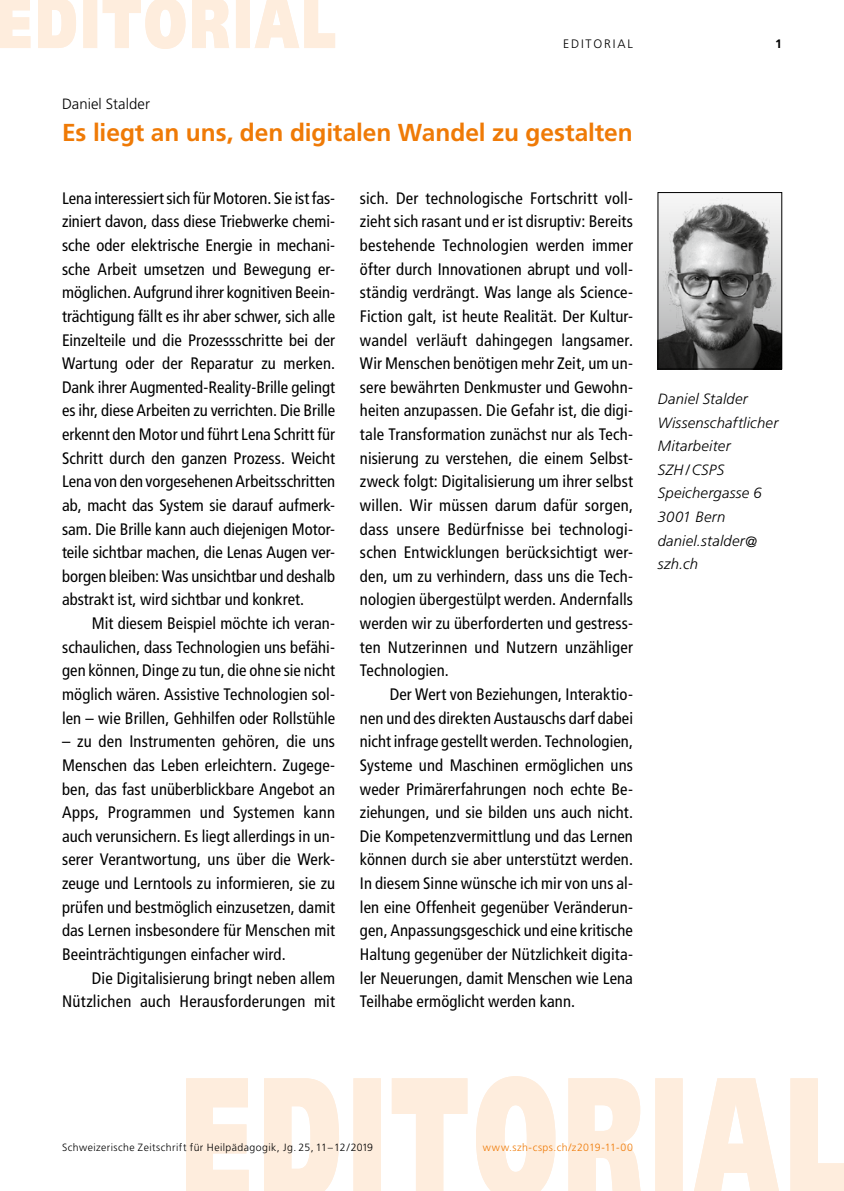
<style>
.page{position:relative;width:844px;height:1191px;background:#fff}
.page>*{position:absolute;margin:0;border:0;box-sizing:border-box;transform-origin:0 0}
.t1{font:700 24.5px "Frutiger LT";letter-spacing:-.005em;color:#ef7a06}
.t2{font:condensed 16.62px/23.6px "Frutiger LT";letter-spacing:.005em;color:#000;text-align:justify}
.t3{font:italic 300 14.88px/23.6px "Frutiger LT";letter-spacing:.015em;color:#000}
.t4{font:300 14.88px "Frutiger LT";letter-spacing:.005em;color:#000}
.t5{font:300 12.25px "Frutiger LT";letter-spacing:.15em;color:#000}
.t6{font:700 12.25px "Frutiger LT";color:#000}
.t7{font:300 10.5px "Frutiger LT";letter-spacing:.04em;color:#000}
.t8{font:300 10.5px "Frutiger LT";letter-spacing:.04em;color:#ef7a06}
</style>
<div class="page">
<svg style="left:0;top:0;width:335px;height:49px"></svg>
<svg style="left:186px;top:1076px;width:657px;height:115px;fill:#feeddd"></svg>
<img style="left:659px;top:197px;width:120px;height:170px">
<div style="left:657px;top:192px;width:124px;height:177px;border:1px solid #000"></div>
<p class="t5" style="left:563px;top:37px;width:71px">EDITORIAL</p>
<p class="t6" style="left:774px;top:37px;width:8px">1</p>
<p class="t4" style="left:62px;top:96px;width:89px">Daniel Stalder</p>
<h1 class="t1" style="left:62px;top:118px;width:572px">Es liegt an uns, den digitalen Wandel zu gestalten</h1>
<p class="t2" style="left:62px;top:186px;width:274px">Lena interessiert sich für Motoren. Sie ist fas&shy;ziniert davon, dass diese Triebwerke chemi&shy;sche oder elektrische Energie in mechani&shy;sche Arbeit umsetzen und Bewegung er&shy;möglichen. Aufgrund ihrer kognitiven Beein&shy;trächtigung fällt es ihr aber schwer, sich alle Einzelteile und die Prozessschritte bei der Wartung oder der Reparatur zu merken.<br>Dank ihrer Augmented-Reality-Brille gelingt es ihr, diese Arbeiten zu verrichten. Die Brille erkennt den Motor und führt Lena Schritt für Schritt durch den ganzen Prozess. Weicht Lena von den vorgesehenen Arbeitsschritten ab, macht das System sie darauf aufmerk&shy;sam. Die Brille kann auch diejenigen Motor&shy;teile sichtbar machen, die Lenas Augen ver&shy;borgen bleiben: Was unsichtbar und deshalb abstrakt ist, wird sichtbar und konkret.</p>
<p class="t2" style="left:62px;top:611px;width:274px;text-indent:30px">Mit diesem Beispiel möchte ich veran&shy;schaulichen, dass Technologien uns befähi&shy;gen können, Dinge zu tun, die ohne sie nicht möglich wären. Assistive Technologien sol&shy;len – wie Brillen, Gehhilfen oder Rollstühle</p>
<p class="t2" style="left:62px;top:730px;width:274px">– zu den Instrumenten gehören, die uns Menschen das Leben erleichtern. Zugege&shy;ben, das fast unüberblickbare Angebot an Apps, Programmen und Systemen kann auch verunsichern. Es liegt allerdings in un&shy;serer Verantwortung, uns über die Werk&shy;zeuge und Lerntools zu informieren, sie zu prüfen und bestmöglich einzusetzen, damit das Lernen insbesondere für Menschen mit Beeinträchtigungen einfacher wird.</p>
<p class="t2" style="left:62px;top:966px;width:274px;text-align:right">Die Digitalisierung bringt neben allem<br>Nützlichen auch Herausforderungen mit</p>
<p class="t2" style="left:360px;top:186px;width:274px">sich. Der technologische Fortschritt voll&shy;zieht sich rasant und er ist disruptiv: Bereits bestehende Technologien werden immer öfter durch Innovationen abrupt und voll&shy;ständig verdrängt. Was lange als Science-Fiction galt, ist heute Realität. Der Kultur&shy;wandel verläuft dahingegen langsamer.<br>Wir Menschen benötigen mehr Zeit, um un&shy;sere bewährten Denkmuster und Gewohn&shy;heiten anzupassen. Die Gefahr ist, die digi&shy;tale Transformation zunächst nur als Tech&shy;nisierung zu verstehen, die einem Selbst&shy;zweck folgt: Digitalisierung um ihrer selbst willen. Wir müssen darum dafür sorgen, dass unsere Bedürfnisse bei technologi&shy;schen Entwicklungen berücksichtigt wer&shy;den, um zu verhindern, dass uns die Tech&shy;nologien übergestülpt werden. Andernfalls werden wir zu überforderten und gestress&shy;ten Nutzerinnen und Nutzern unzähliger Technologien.</p>
<p class="t2" style="left:360px;top:682px;width:274px;text-indent:30px">Der Wert von Beziehungen, Interaktio&shy;nen und des direkten Austauschs darf dabei nicht infrage gestellt werden. Technologien, Systeme und Maschinen ermöglichen uns weder Primärerfahrungen noch echte Be&shy;ziehungen, und sie bilden uns auch nicht.<br>Die Kompetenzvermittlung und das Lernen können durch sie aber unterstützt werden.<br>In diesem Sinne wünsche ich mir von uns al&shy;len eine Offenheit gegenüber Veränderun&shy;gen, Anpassungsgeschick und eine kritische Haltung gegenüber der Nützlichkeit digita&shy;ler Neuerungen, damit Menschen wie Lena Teilhabe ermöglicht werden kann.</p>
<p class="t3" style="left:657px;top:387px;width:122px">Daniel Stalder<br>Wissenschaftlicher<br>Mitarbeiter<br>SZH/CSPS<br>Speichergasse 6<br>3001 Bern daniel.stalder@ szh.ch</p>
<p class="t7" style="left:62px;top:1141px;width:312px">Schweizerische Zeitschrift für Heilpädagogik, Jg. 25, 11–12/2019</p>
<p class="t8" style="left:483px;top:1141px;width:151px">www.szh-csps.ch/z2019-11-00</p>
</div>
